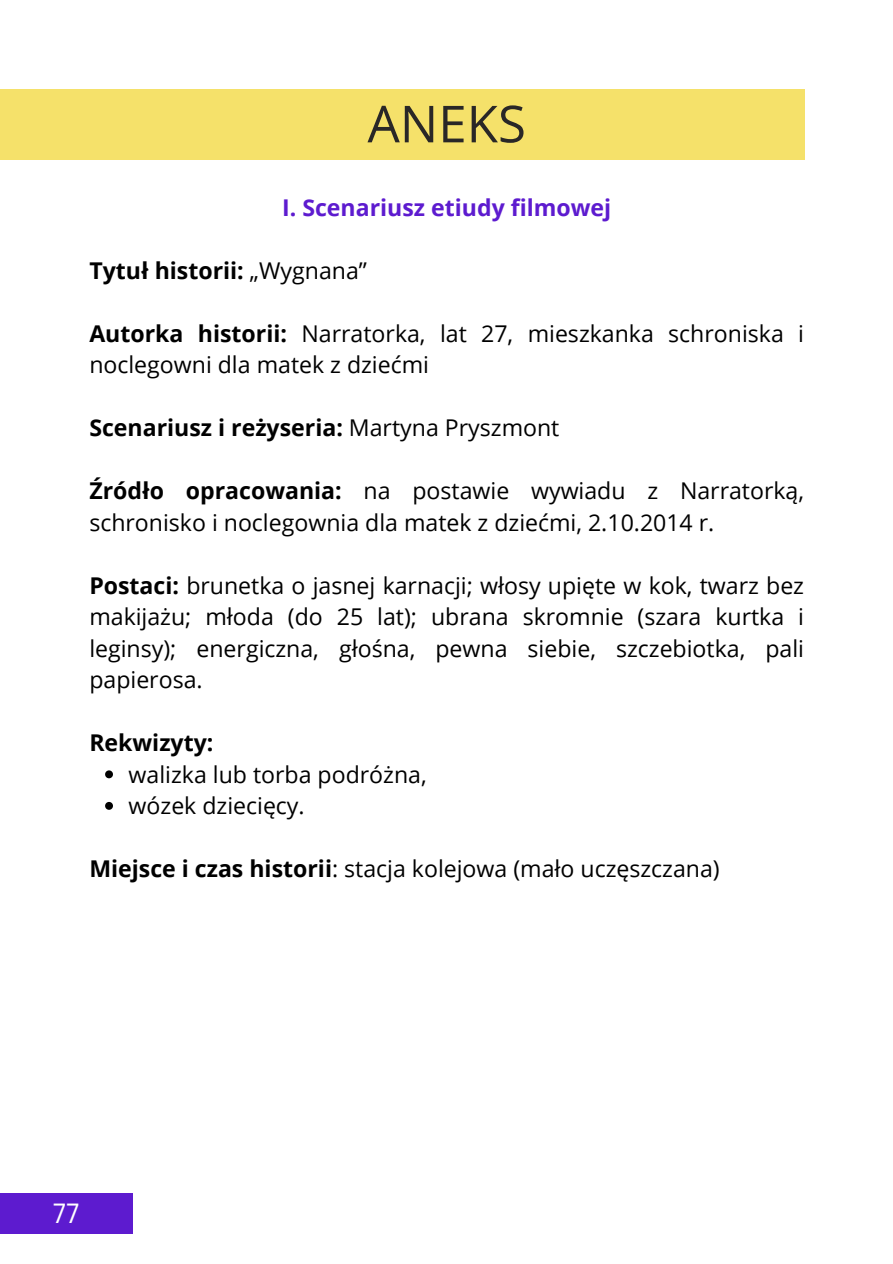
<style>
.page{position:relative;width:893px;height:1264px;background:#fff}
.page>*{position:absolute;margin:0;border:0;box-sizing:border-box;transform-origin:0 0}
.t1{font:51px "Open Sans";color:#292727}
.t2{font:semi-condensed 27px "Open Sans";color:#fff}
.t3{font:23.1px/31.5px "Open Sans";color:#000}
.t4{font:700 23.1px "Open Sans";color:#000}
.t5{font:700 23.1px "Open Sans";color:#5d1bcf}
.s1{font-weight:400}
.s2{font-weight:700}
</style>
<div class="page">
<svg style="left:105px;top:770px;width:8px;height:8px"></svg>
<svg style="left:105px;top:802px;width:8px;height:7px"></svg>
<div style="left:0;top:1193px;width:133px;height:40px;background:#5d1bcf"></div>
<div style="left:0;top:89px;width:804px;height:70px;background:#f5e16a"></div>
<h1 class="t1" style="left:367px;top:88px;width:160px">ANEKS</h1>
<p class="t5" style="left:282px;top:191px;width:330px">I. Scenariusz etiudy filmowej</p>
<p class="t4" style="left:89px;top:254px;width:279px">Tytuł historii: <span class="s1">„Wygnana”</span></p>
<p class="t3" style="left:89px;top:317px;width:716px"><span class="s2">Autorka historii:</span> Narratorka, lat 27, mieszkanka schroniska i noclegowni dla matek z dziećmi</p>
<p class="t4" style="left:89px;top:411px;width:471px">Scenariusz i reżyseria: <span class="s1">Martyna Pryszmont</span></p>
<p class="t3" style="left:89px;top:474px;width:716px"><span class="s2">Źródło opracowania:</span> na postawie wywiadu z Narratorką, schronisko i noclegownia dla matek z dziećmi, 2.10.2014 r.</p>
<p class="t3" style="left:89px;top:569px;width:716px;text-align:justify"><span class="s2">Postaci:</span> brunetka o jasnej karnacji; włosy upięte w kok, twarz bez makijażu; młoda (do 25 lat); ubrana skromnie (szara kurtka i leginsy); energiczna, głośna, pewna siebie, szczebiotka, pali papierosa.</p>
<p class="t4" style="left:89px;top:726px;width:126px">Rekwizyty:</p>
<p class="t3" style="left:129px;top:758px;width:299px">walizka lub torba podróżna, wózek dziecięcy.</p>
<p class="t3" style="left:89px;top:852px;width:632px"><span class="s2">Miejsce i czas historii</span>: stacja kolejowa (mało uczęszczana)</p>
<p class="t2" style="left:53px;top:1194px;width:28px">77</p>
</div>
